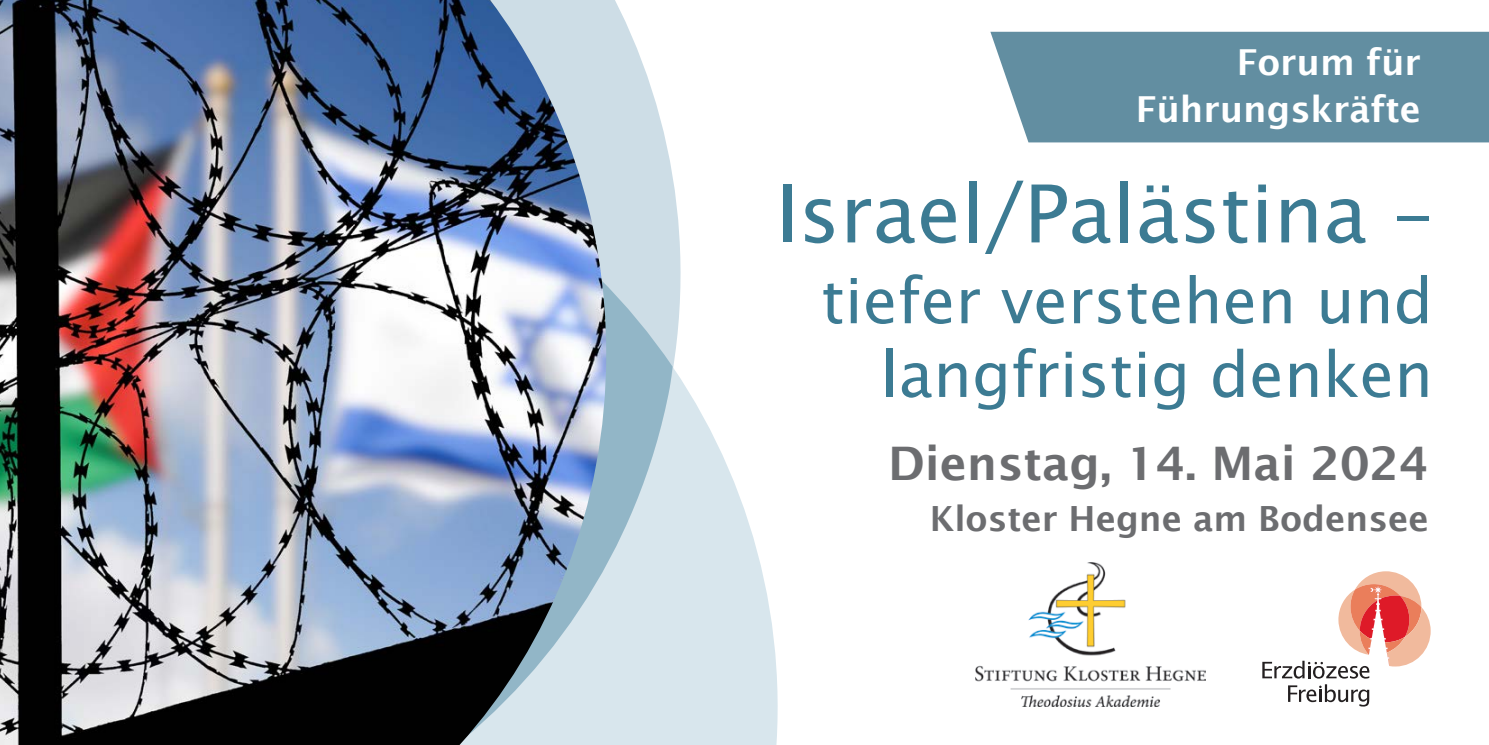
<style>
.page{position:relative;width:1489px;height:745px;background:#fff}
.page>*{position:absolute;margin:0;border:0;box-sizing:border-box;transform-origin:0 0}
.t1{font:80px "Lucida Sans";color:#3c7b93}
.t2{font:62.5px/73.5px "Lucida Sans";color:#3c7b93;text-align:right}
.t3{font:600 46.25px "Lucida Sans";color:#6c6d70}
.t4{font:600 35.75px/46.2px "Lucida Sans";color:#fff;text-align:right}
.t5{font:600 34.75px "Lucida Sans";color:#6c6d70}
</style>
<div class="page">
<svg style="left:732px;top:478px;width:46px;height:266px;fill:#d8e6ed"></svg>
<svg style="left:606px;top:0;width:126px;height:744px"></svg>
<svg style="left:606px;top:49px;width:66px;height:695px;background:#c2d6e0"></svg>
<svg style="left:1262px;top:571px;width:168px;height:135px"></svg>
<img style="left:0;top:0;width:606px;height:744px">
<img style="left:975px;top:562px;width:230px;height:144px">
<div style="left:990px;top:32px;width:498px;height:110px;background:#628ea1"></div>
<p class="t4" style="left:1135px;top:39px;width:286px">Forum für<br>Führungskräfte</p>
<p class="t1" style="left:776px;top:168px;width:658px">Israel/Palästina –</p>
<p class="t2" style="left:821px;top:264px;width:613px">tiefer verstehen und langfristig denken</p>
<p class="t3" style="left:888px;top:437px;width:542px">Dienstag, 14. Mai 2024</p>
<p class="t5" style="left:929px;top:498px;width:500px">Kloster Hegne am Bodensee</p>
</div>
